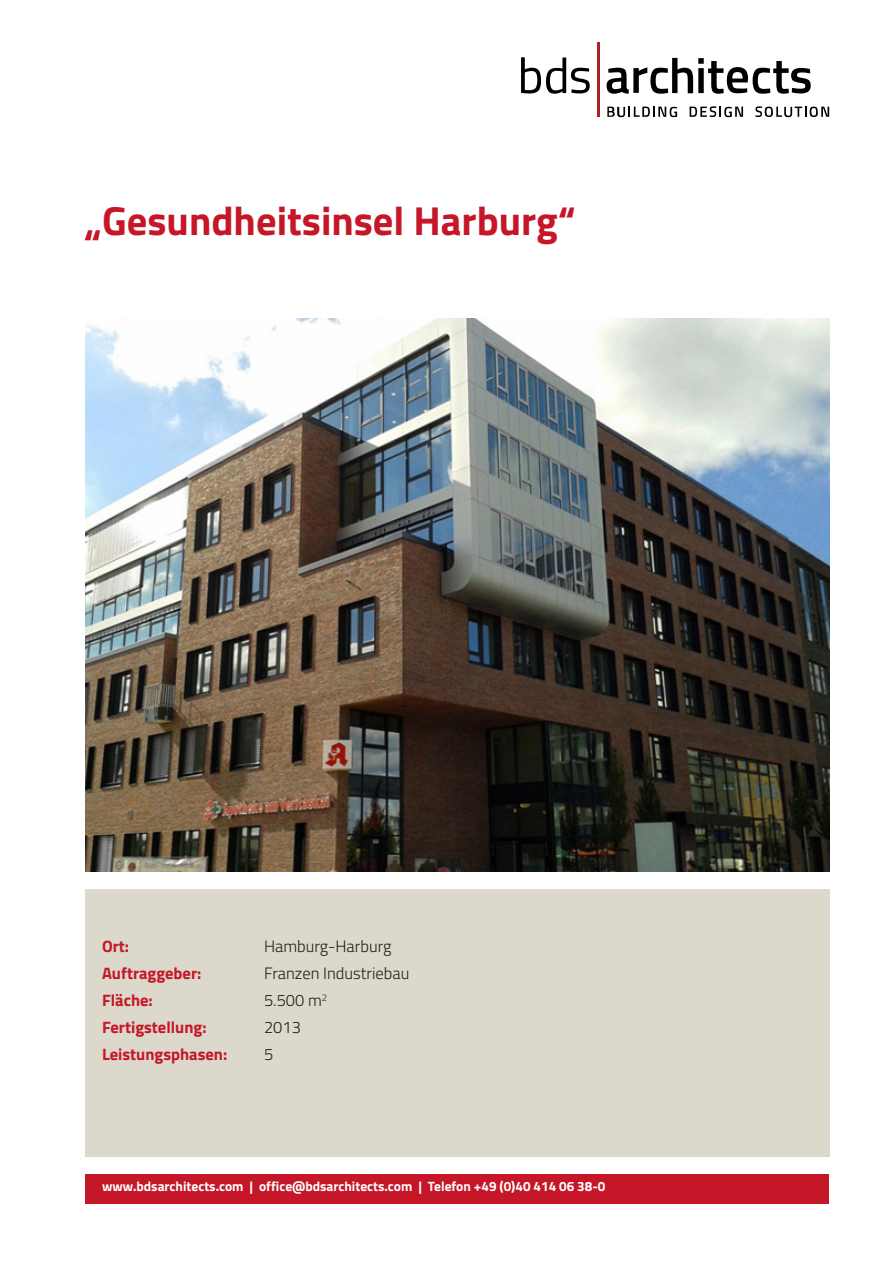
<style>
.page{position:relative;width:893px;height:1263px;background:#fff}
.page>*{position:absolute;margin:0;border:0;box-sizing:border-box;transform-origin:0 0}
.t1{font:700 40.5px "Titillium";color:#c51727}
.t2{font:700 16.5px "Titillium";color:#c51727}
.t3{font:300 16.5px "Titillium";color:#231f20}
.t4{font:700 13.5px "Titillium";color:#fff}
</style>
<div class="page">
<div style="left:85px;top:1174px;width:743px;height:29px;background:#c51727"></div>
<svg style="left:607px;top:107px;width:70px;height:10px"></svg>
<svg style="left:690px;top:106px;width:53px;height:11px"></svg>
<svg style="left:755px;top:106px;width:74px;height:11px"></svg>
<svg style="left:521px;top:57px;width:69px;height:37px"></svg>
<svg style="left:607px;top:58px;width:204px;height:36px"></svg>
<hr style="left:597px;top:43px;width:2px;height:74px;background:#ad1e29">
<div style="left:85px;top:889px;width:744px;height:268px;background:#dcd8cb"></div>
<img style="left:85px;top:319px;width:744px;height:553px">
<h1 class="t1" style="left:85px;top:189px;width:492px">„Gesundheitsinsel Harburg“</h1>
<p class="t2" style="left:102px;top:934px;width:29px">Ort:</p>
<p class="t3" style="left:264px;top:934px;width:129px">Hamburg-Harburg</p>
<p class="t2" style="left:102px;top:961px;width:101px">Auftraggeber:</p>
<p class="t3" style="left:264px;top:961px;width:147px">Franzen Industriebau</p>
<p class="t2" style="left:102px;top:988px;width:52px">Fläche:</p>
<p class="t3" style="left:264px;top:988px;width:65px">5.500 m<sup>2</sup></p>
<p class="t2" style="left:102px;top:1015px;width:106px">Fertigstellung:</p>
<p class="t3" style="left:264px;top:1015px;width:38px">2013</p>
<p class="t2" style="left:102px;top:1042px;width:127px">Leistungsphasen:</p>
<p class="t3" style="left:264px;top:1042px;width:11px">5</p>
<p class="t4" style="left:102px;top:1176px;width:505px">www.bdsarchitects.com | office@bdsarchitects.com | Telefon +49 (0)40 414 06 38-0</p>
</div>
